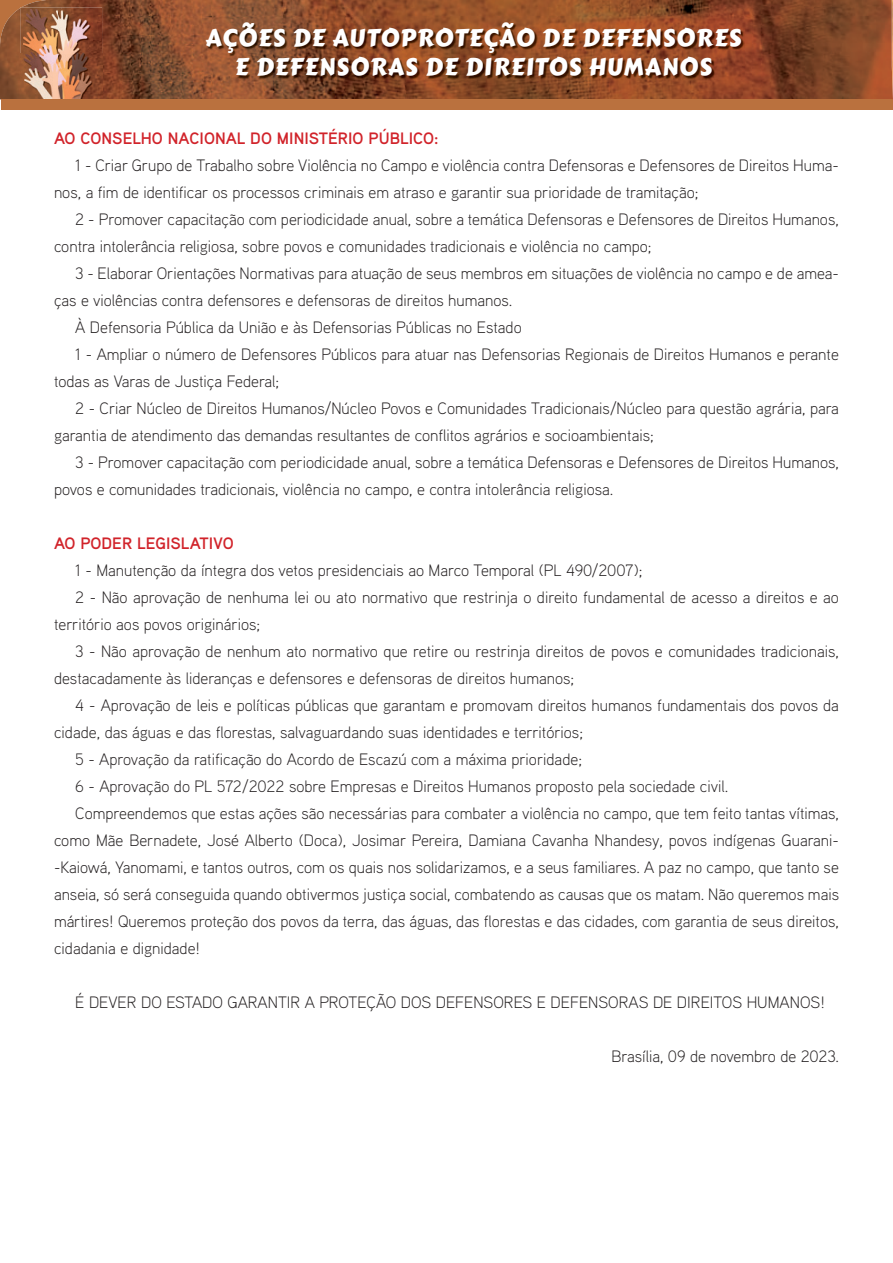
<style>
.page{position:relative;width:893px;height:1263px;background:#fff}
.page>*{position:absolute;margin:0;border:0;box-sizing:border-box;transform-origin:0 0}
.t1{font:24px/28.8px "Carter One";letter-spacing:.04em;color:#fff;text-align:center}
.t2{font:300 16.5px/27px "Aaux Pro";color:#231f20}
.t3{font:700 16.5px "Aaux Pro";color:#d1232a}
</style>
<div class="page">
<img style="left:0;top:0;width:893px;height:99px">
<img style="left:207px;top:23px;width:537px;height:57px">
<img style="left:20px;top:7px;width:82px;height:92px">
<svg style="left:0;top:0;width:48px;height:48px"></svg>
<img style="left:24px;top:10px;width:68px;height:45px">
<div style="left:1px;top:99px;width:891px;height:11px;background:#ba713e"></div>
<h1 class="t1" style="left:205px;top:24px;width:537px">AÇÕES DE AUTOPROTEÇÃO DE DEFENSORES<br>E DEFENSORAS DE DIREITOS HUMANOS</h1>
<p class="t3" style="left:54px;top:128px;width:386px">AO CONSELHO NACIONAL DO MINISTÉRIO PÚBLICO:</p>
<p class="t2" style="left:54px;top:151px;width:786px;text-indent:21px">1 - Criar Grupo de Trabalho sobre Violência no Campo e violência contra Defensoras e Defensores de Direitos Huma&shy;nos, a fim de identificar os processos criminais em atraso e garantir sua prioridade de tramitação;</p>
<p class="t2" style="left:54px;top:205px;width:786px;text-indent:21px">2 - Promover capacitação com periodicidade anual, sobre a temática Defensoras e Defensores de Direitos Humanos, contra intolerância religiosa, sobre povos e comunidades tradicionais e violência no campo;</p>
<p class="t2" style="left:75px;top:259px;width:765px">3 - Elaborar Orientações Normativas para atuação de seus membros em situações de violência no campo e de amea-</p>
<p class="t2" style="left:54px;top:286px;width:460px">ças e violências contra defensores e defensoras de direitos humanos.</p>
<p class="t2" style="left:75px;top:313px;width:448px">À Defensoria Pública da União e às Defensorias Públicas no Estado</p>
<p class="t2" style="left:75px;top:340px;width:765px">1 - Ampliar o número de Defensores Públicos para atuar nas Defensorias Regionais de Direitos Humanos e perante</p>
<p class="t2" style="left:54px;top:367px;width:227px">todas as Varas de Justiça Federal;</p>
<p class="t2" style="left:75px;top:394px;width:765px">2 - Criar Núcleo de Direitos Humanos/Núcleo Povos e Comunidades Tradicionais/Núcleo para questão agrária, para</p>
<p class="t2" style="left:54px;top:421px;width:601px">garantia de atendimento das demandas resultantes de conflitos agrários e socioambientais;</p>
<p class="t2" style="left:75px;top:448px;width:765px">3 - Promover capacitação com periodicidade anual, sobre a temática Defensoras e Defensores de Direitos Humanos,</p>
<p class="t2" style="left:54px;top:475px;width:561px">povos e comunidades tradicionais, violência no campo, e contra intolerância religiosa.</p>
<p class="t3" style="left:54px;top:532px;width:181px">AO PODER LEGISLATIVO</p>
<p class="t2" style="left:75px;top:556px;width:569px">1 - Manutenção da íntegra dos vetos presidenciais ao Marco Temporal (PL 490/2007);</p>
<p class="t2" style="left:75px;top:583px;width:765px">2 - Não aprovação de nenhuma lei ou ato normativo que restrinja o direito fundamental de acesso a direitos e ao</p>
<p class="t2" style="left:54px;top:610px;width:208px">território aos povos originários;</p>
<p class="t2" style="left:75px;top:637px;width:765px">3 - Não aprovação de nenhum ato normativo que retire ou restrinja direitos de povos e comunidades tradicionais,</p>
<p class="t2" style="left:54px;top:664px;width:522px">destacadamente às lideranças e defensores e defensoras de direitos humanos;</p>
<p class="t2" style="left:75px;top:691px;width:765px">4 - Aprovação de leis e políticas públicas que garantam e promovam direitos humanos fundamentais dos povos da</p>
<p class="t2" style="left:54px;top:718px;width:531px">cidade, das águas e das florestas, salvaguardando suas identidades e territórios;</p>
<p class="t2" style="left:75px;top:745px;width:508px">5 - Aprovação da ratificação do Acordo de Escazú com a máxima prioridade;</p>
<p class="t2" style="left:75px;top:772px;width:655px">6 - Aprovação do PL 572/2022 sobre Empresas e Direitos Humanos proposto pela sociedade civil.</p>
<p class="t2" style="left:75px;top:799px;width:765px">Compreendemos que estas ações são necessárias para combater a violência no campo, que tem feito tantas vítimas,</p>
<p class="t2" style="left:54px;top:826px;width:786px">como Mãe Bernadete, José Alberto (Doca), Josimar Pereira, Damiana Cavanha Nhandesy, povos indígenas Guarani-</p>
<p class="t2" style="left:54px;top:853px;width:786px">-Kaiowá, Yanomami, e tantos outros, com os quais nos solidarizamos, e a seus familiares. A paz no campo, que tanto se</p>
<p class="t2" style="left:54px;top:880px;width:787px">anseia, só será conseguida quando obtivermos justiça social, combatendo as causas que os matam. Não queremos mais</p>
<p class="t2" style="left:54px;top:907px;width:786px">mártires! Queremos proteção dos povos da terra, das águas, das florestas e das cidades, com garantia de seus direitos,</p>
<p class="t2" style="left:54px;top:934px;width:148px">cidadania e dignidade!</p>
<p class="t2" style="left:75px;top:988px;width:751px">É DEVER DO ESTADO GARANTIR A PROTEÇÃO DOS DEFENSORES E DEFENSORAS DE DIREITOS HUMANOS!</p>
<p class="t2" style="left:612px;top:1042px;width:229px">Brasília, 09 de novembro de 2023.</p>
</div>
